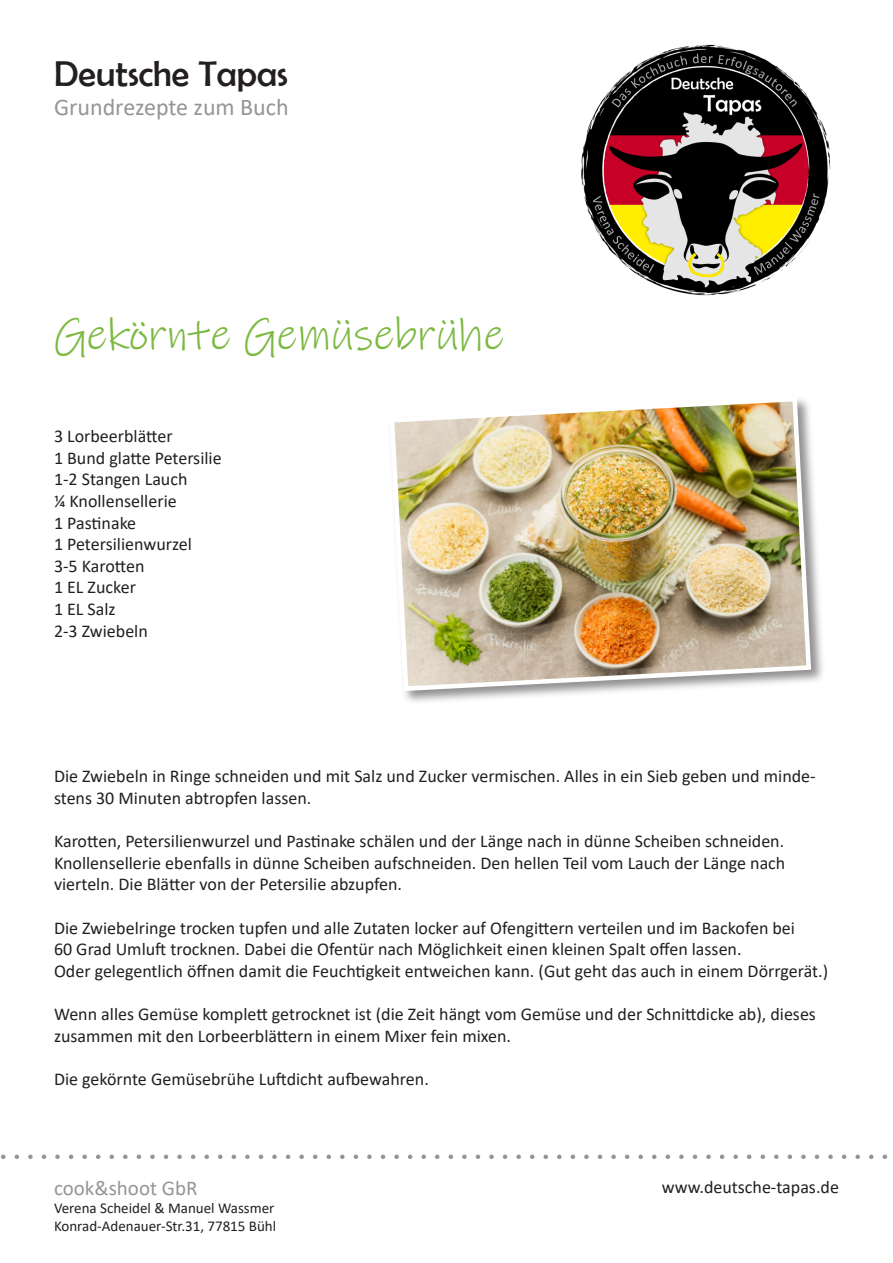
<style>
.page{position:relative;width:893px;height:1263px;background:#fff}
.page>*{position:absolute;margin:0;border:0;box-sizing:border-box;transform-origin:0 0}
.t1{font:45px "Ink Free";color:#7cb941}
.t2{font:36px "Berlin Sans FB";color:#231f20}
.t3{font:24px "Calibri";color:#939598}
.t4{font:21px "Calibri";color:#939598}
.t5{font:18px/21.6px "Calibri";color:#231f20}
.t6{font:15px "Calibri";color:#231f20}
</style>
<div class="page">
<svg style="left:1px;top:1154px;width:886px;height:5px"></svg>
<img style="left:581px;top:44px;width:250px;height:252px">
<div style="left:387px;top:394px;width:440px;height:313px;background:#231f20;opacity:.5"></div>
<img style="left:387px;top:394px;width:426px;height:299px">
<p class="t2" style="left:54px;top:54px;width:235px">Deutsche Tapas</p>
<p class="t3" style="left:54px;top:90px;width:236px">Grundrezepte zum Buch</p>
<p class="t1" style="left:54px;top:308px;width:452px">Gekörnte Gemüsebrühe</p>
<p class="t5" style="left:54px;top:425px;width:120px">3 Lorbeerblätter</p>
<p class="t5" style="left:54px;top:446px;width:169px">1 Bund glatte Petersilie</p>
<p class="t5" style="left:54px;top:468px;width:135px">1-2 Stangen Lauch</p>
<p class="t5" style="left:54px;top:490px;width:124px">¼ Knollensellerie</p>
<p class="t5" style="left:54px;top:511px;width:84px">1 Pastinake</p>
<p class="t5" style="left:54px;top:533px;width:139px">1 Petersilienwurzel</p>
<p class="t5" style="left:54px;top:554px;width:92px">3-5 Karotten</p>
<p class="t5" style="left:54px;top:576px;width:83px">1 EL Zucker</p>
<p class="t5" style="left:54px;top:598px;width:63px">1 EL Salz</p>
<p class="t5" style="left:54px;top:619px;width:95px">2-3 Zwiebeln</p>
<p class="t5" style="left:54px;top:765px;width:763px">Die Zwiebeln in Ringe schneiden und mit Salz und Zucker vermischen. Alles in ein Sieb geben und minde&shy;stens 30 Minuten abtropfen lassen.</p>
<p class="t5" style="left:54px;top:830px;width:732px">Karotten, Petersilienwurzel und Pastinake schälen und der Länge nach in dünne Scheiben schneiden.</p>
<p class="t5" style="left:54px;top:851px;width:733px">Knollensellerie ebenfalls in dünne Scheiben aufschneiden. Den hellen Teil vom Lauch der Länge nach</p>
<p class="t5" style="left:54px;top:873px;width:349px">vierteln. Die Blätter von der Petersilie abzupfen.</p>
<p class="t5" style="left:54px;top:916px;width:743px">Die Zwiebelringe trocken tupfen und alle Zutaten locker auf Ofengittern verteilen und im Backofen bei</p>
<p class="t5" style="left:54px;top:938px;width:689px">60 Grad Umluft trocknen. Dabei die Ofentür nach Möglichkeit einen kleinen Spalt offen lassen.</p>
<p class="t5" style="left:54px;top:959px;width:776px">Oder gelegentlich öffnen damit die Feuchtigkeit entweichen kann. (Gut geht das auch in einem Dörrgerät.)</p>
<p class="t5" style="left:54px;top:1003px;width:763px">Wenn alles Gemüse komplett getrocknet ist (die Zeit hängt vom Gemüse und der Schnittdicke ab), dieses zusammen mit den Lorbeerblättern in einem Mixer fein mixen.</p>
<p class="t5" style="left:54px;top:1067px;width:376px">Die gekörnte Gemüsebrühe Luftdicht aufbewahren.</p>
<p class="t4" style="left:54px;top:1173px;width:145px">cook&amp;shoot GbR</p>
<p class="t5" style="left:662px;top:1175px;width:179px">www.deutsche-tapas.de</p>
<p class="t6" style="left:54px;top:1198px;width:222px">Verena Scheidel &amp; Manuel Wassmer</p>
<p class="t6" style="left:54px;top:1216px;width:224px">Konrad-Adenauer-Str.31, 77815 Bühl</p>
</div>
